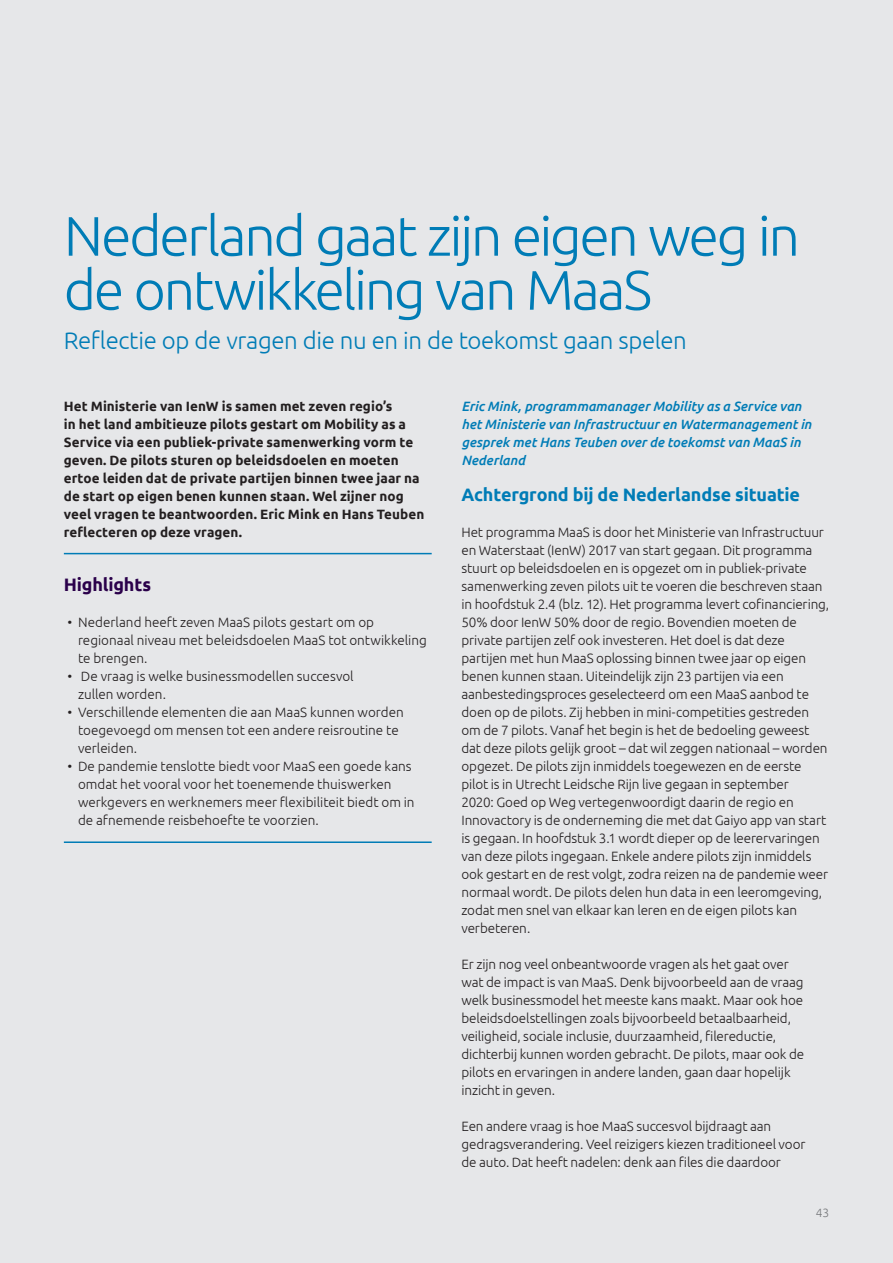
<style>
.page{position:relative;width:893px;height:1263px;background:#e6e7e9}
.page>*{position:absolute;margin:0;border:0;box-sizing:border-box;transform-origin:0 0}
.chapter-title1{font:300 55.5px/54px "Ubuntu";letter-spacing:-.045em;color:#007cb6}
.chapter-title1-2{font:300 24px "Ubuntu";letter-spacing:-.015em;color:#007cb6}
.text{font:700 18px "Ubuntu";letter-spacing:-.01em;color:#007cb6}
.text-2{font:700 18px "Ubuntu";letter-spacing:-.01em;color:#2a004a}
.text-3{font:300 13.5px/18px "Ubuntu";letter-spacing:-.01em;color:#231f20}
.text-4{font:700 13.5px/18px "Ubuntu";letter-spacing:.005em;color:#231f20}
.text-5{font:italic 500 13.5px/18px "Ubuntu";color:#007cb6}
.t1{font:300 12px "Ubuntu";color:#76787b}
</style>
<div class="page">
<hr style="left:64px;top:841px;width:368px;height:2px;background:#007cb6">
<hr style="left:64px;top:553px;width:368px;height:1px;background:#007cb6">
<p class="chapter-title1" style="left:64px;top:208px;width:738px">Nederland gaat zijn eigen weg in de ontwikkeling van MaaS</p>
<p class="chapter-title1-2" style="left:64px;top:326px;width:624px">Reflectie op de vragen die nu en in de toekomst gaan spelen</p>
<p class="text-4" style="left:64px;top:397px;width:362px">Het Ministerie van IenW is samen met zeven regio’s<br>in het land ambitieuze pilots gestart om Mobility as a Service via een publiek-private samenwerking vorm te geven. De pilots sturen op beleidsdoelen en moeten ertoe leiden dat de private partijen binnen twee jaar na de start op eigen benen kunnen staan. Wel zijner nog veel vragen te beantwoorden. Eric Mink en Hans Teuben reflecteren op deze vragen.</p>
<p class="text-2" style="left:64px;top:573px;width:89px">Highlights</p>
<p class="text-3" style="left:78px;top:612px;width:350px;text-indent:-11px">• Nederland heeft zeven MaaS pilots gestart om op regionaal niveau met beleidsdoelen MaaS tot ontwikkeling te brengen.</p>
<p class="text-3" style="left:78px;top:666px;width:277px;text-indent:-11px">• De vraag is welke businessmodellen succesvol zullen worden.</p>
<p class="text-3" style="left:78px;top:702px;width:327px;text-indent:-11px">• Verschillende elementen die aan MaaS kunnen worden toegevoegd om mensen tot een andere reisroutine te verleiden.</p>
<p class="text-3" style="left:78px;top:756px;width:338px;text-indent:-11px">• De pandemie tenslotte biedt voor MaaS een goede kans omdat het vooral voor het toenemende thuiswerken werkgevers en werknemers meer flexibiliteit biedt om in de afnemende reisbehoefte te voorzien.</p>
<p class="text-5" style="left:461px;top:396px;width:352px">Eric Mink, programmamanager Mobility as a Service van het Ministerie van Infrastructuur en Watermanagement in gesprek met Hans Teuben over de toekomst van MaaS in Nederland</p>
<p class="text" style="left:461px;top:483px;width:340px">Achtergrond bij de Nederlandse situatie</p>
<p class="text-3" style="left:461px;top:522px;width:369px">Het programma MaaS is door het Ministerie van Infrastructuur en Waterstaat (IenW) 2017 van start gegaan. Dit programma stuurt op beleidsdoelen en is opgezet om in publiek-private samenwerking zeven pilots uit te voeren die beschreven staan in hoofdstuk 2.4 (blz. 12). Het programma levert cofinanciering, 50% door IenW 50% door de regio. Bovendien moeten de private partijen zelf ook investeren. Het doel is dat deze partijen met hun MaaS oplossing binnen twee jaar op eigen benen kunnen staan. Uiteindelijk zijn 23 partijen via een aanbestedingsproces geselecteerd om een MaaS aanbod te doen op de pilots. Zij hebben in mini-competities gestreden om de 7 pilots. Vanaf het begin is het de bedoeling geweest dat deze pilots gelijk groot – dat wil zeggen nationaal – worden opgezet. De pilots zijn inmiddels toegewezen en de eerste pilot is in Utrecht Leidsche Rijn live gegaan in september<br>2020: Goed op Weg vertegenwoordigt daarin de regio en Innovactory is de onderneming die met dat Gaiyo app van start is gegaan. In hoofdstuk 3.1 wordt dieper op de leerervaringen van deze pilots ingegaan. Enkele andere pilots zijn inmiddels ook gestart en de rest volgt, zodra reizen na de pandemie weer normaal wordt. De pilots delen hun data in een leeromgeving, zodat men snel van elkaar kan leren en de eigen pilots kan verbeteren.</p>
<p class="text-3" style="left:461px;top:954px;width:344px">Er zijn nog veel onbeantwoorde vragen als het gaat over wat de impact is van MaaS. Denk bijvoorbeeld aan de vraag welk businessmodel het meeste kans maakt. Maar ook hoe beleidsdoelstellingen zoals bijvoorbeeld betaalbaarheid, veiligheid, sociale inclusie, duurzaamheid, filereductie, dichterbij kunnen worden gebracht. De pilots, maar ook de pilots en ervaringen in andere landen, gaan daar hopelijk inzicht in geven.</p>
<p class="text-3" style="left:461px;top:1116px;width:346px">Een andere vraag is hoe MaaS succesvol bijdraagt aan gedragsverandering. Veel reizigers kiezen traditioneel voor de auto. Dat heeft nadelen: denk aan files die daardoor</p>
<p class="t1" style="left:816px;top:1205px;width:15px">43</p>
</div>
